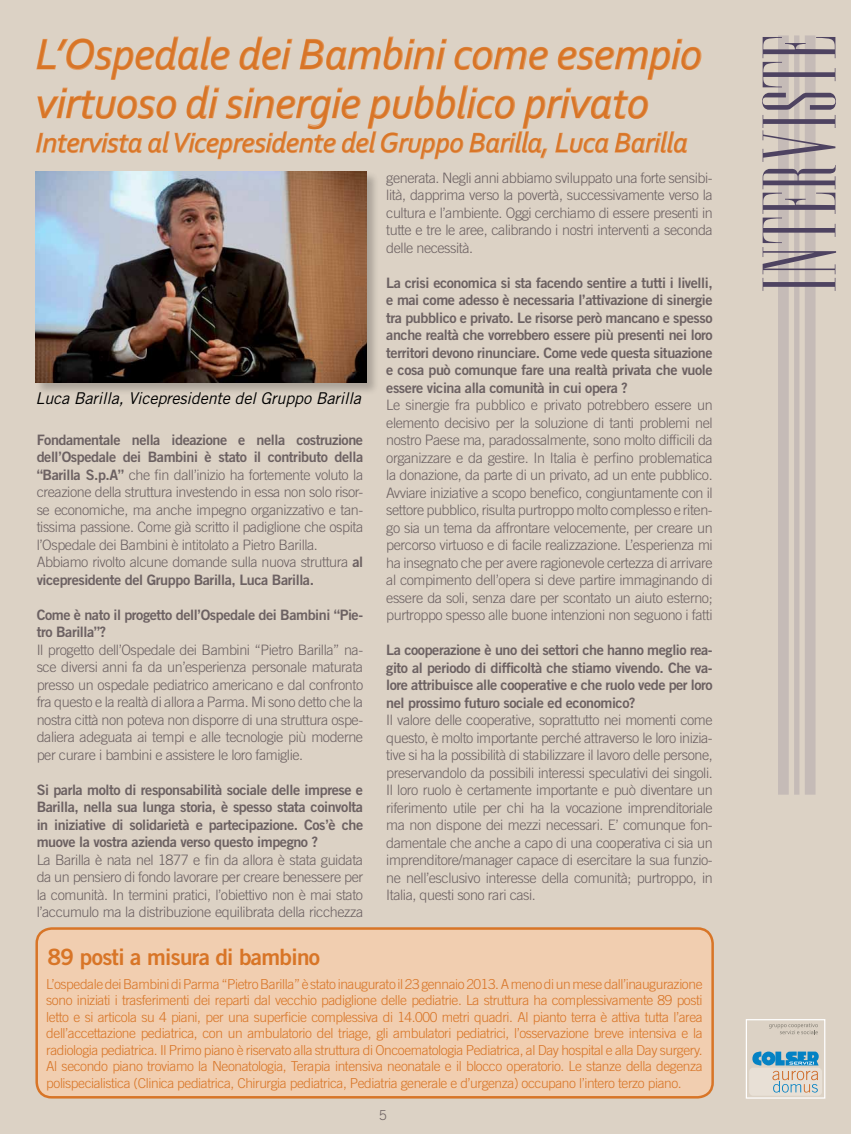
<style>
.page{position:relative;width:851px;height:1134px;background:#fff}
.page>*{position:absolute;margin:0;border:0;box-sizing:border-box;transform-origin:0 0}
.t1{font:93.75px "Edition";color:#4e4361;scale:1.18 1}
.t2{font:italic 45px/48.8px "Corbel";letter-spacing:-.01em;color:#d87527}
.t3{font:italic 28.75px "Corbel";letter-spacing:-.01em;color:#d87527}
.t4{font:22.5px "Trade Gothic Bold Two";letter-spacing:-.03em;color:#d87527}
.t5{font:italic 16.25px "Trade Gothic";letter-spacing:-.01em;color:#000}
.t6{font:300 14.38px/17.5px "Trade Gothic";letter-spacing:-.03em;color:#6c6162;text-align:justify}
.t7{font:14.38px/17.5px "Trade Gothic Bold Two";letter-spacing:-.03em;color:#6c6162;text-align:justify}
.t8{font:300 13.75px/16.5px "Trade Gothic";letter-spacing:-.03em;color:#d87527;text-align:justify}
.t9{font:300 13.75px "Trade Gothic";color:#6c6162}
.s1{font-family:"Trade Gothic Bold Two";font-weight:400}
</style>
<div class="page">
<div style="left:0;top:0;width:850px;height:1134px;background:#dcd2c5"></div>
<div style="left:804px;top:35px;width:11px;height:760px;background:#c5bbb7"></div>
<div style="left:794px;top:35px;width:5px;height:760px;background:#c5bbb7"></div>
<div style="left:777px;top:35px;width:11px;height:760px;background:#c5bbb7"></div>
<div style="left:745px;top:1019px;width:80px;height:80px;border:1px solid #fff"></div>
<div style="left:749px;top:1068px;width:72px;height:28px;background:#e8e0d6;border-radius:4px"></div>
<svg style="left:752px;top:1051px;width:66px;height:41px"></svg>
<svg style="left:769px;top:1023px;width:48px;height:11px"></svg>
<svg style="left:35px;top:36px;width:667px;height:124px"></svg>
<div style="left:35px;top:171px;width:344px;height:224px;background:#000;opacity:.22"></div>
<img style="left:35px;top:171px;width:331px;height:211px">
<div style="left:37px;top:928px;width:675px;height:169px;background:#f1ceb0;border-radius:15px"></div>
<div style="left:35px;top:927px;width:678px;height:171px;border:2px solid #d87527;border-radius:15px"></div>
<h2 class="t2" style="left:35px;top:29px;width:668px">L’Ospedale dei Bambini come esempio virtuoso di sinergie pubblico privato</h2>
<h3 class="t3" style="left:35px;top:125px;width:653px">Intervista al Vicepresidente del Gruppo Barilla, Luca Barilla</h3>
<p class="t5" style="left:35px;top:389px;width:327px">Luca Barilla, Vicepresidente del Gruppo Barilla</p>
<p class="t7" style="left:37px;top:431px;width:328px">Fondamentale nella ideazione e nella costruzione dell’Ospedale dei Bambini è stato il contributo della</p>
<p class="t6" style="left:37px;top:466px;width:328px;text-align:left"><span class="s1">“Barilla S.p.A”</span> che fin dall’inizio ha fortemente voluto la creazione della struttura investendo in essa non solo risor&shy;se economiche, ma anche impegno organizzativo e tan&shy;tissima passione. Come già scritto il padiglione che ospita l’Ospedale dei Bambini è intitolato a Pietro Barilla.<br>Abbiamo rivolto alcune domande sulla nuova struttura <span class="s1">al</span></p>
<p class="t7" style="left:37px;top:570px;width:279px">vicepresidente del Gruppo Barilla, Luca Barilla.</p>
<p class="t7" style="left:37px;top:605px;width:328px">Come è nato il progetto dell’Ospedale dei Bambini “Pie&shy;tro Barilla”?</p>
<p class="t6" style="left:37px;top:641px;width:328px">Il progetto dell’Ospedale dei Bambini “Pietro Barilla” na&shy;sce diversi anni fa da un’esperienza personale maturata presso un ospedale pediatrico americano e dal confronto fra questo e la realtà di allora a Parma. Mi sono detto che la nostra città non poteva non disporre di una struttura ospe&shy;daliera adeguata ai tempi e alle tecnologie più moderne per curare i bambini e assistere le loro famiglie.</p>
<p class="t7" style="left:37px;top:780px;width:328px">Si parla molto di responsabilità sociale delle imprese e Barilla, nella sua lunga storia, è spesso stata coinvolta in iniziative di solidarietà e partecipazione. Cos’è che muove la vostra azienda verso questo impegno ?</p>
<p class="t6" style="left:37px;top:850px;width:328px">La Barilla è nata nel 1877 e fin da allora è stata guidata da un pensiero di fondo lavorare per creare benessere per la comunità. In termini pratici, l’obiettivo non è mai stato l’accumulo ma la distribuzione equilibrata della ricchezza</p>
<p class="t6" style="left:386px;top:169px;width:328px">generata. Negli anni abbiamo sviluppato una forte sensibi&shy;lità, dapprima verso la povertà, successivamente verso la cultura e l’ambiente. Oggi cerchiamo di essere presenti in tutte e tre le aree, calibrando i nostri interventi a seconda delle necessità.</p>
<p class="t7" style="left:386px;top:274px;width:328px">La crisi economica si sta facendo sentire a tutti i livelli, e mai come adesso è necessaria l’attivazione di sinergie tra pubblico e privato. Le risorse però mancano e spesso anche realtà che vorrebbero essere più presenti nei loro territori devono rinunciare. Come vede questa situazione e cosa può comunque fare una realtà privata che vuole essere vicina alla comunità in cui opera ?</p>
<p class="t6" style="left:386px;top:396px;width:328px">Le sinergie fra pubblico e privato potrebbero essere un elemento decisivo per la soluzione di tanti problemi nel nostro Paese ma, paradossalmente, sono molto difficili da organizzare e da gestire. In Italia è perfino problematica la donazione, da parte di un privato, ad un ente pubblico.<br>Avviare iniziative a scopo benefico, congiuntamente con il settore pubblico, risulta purtroppo molto complesso e riten&shy;go sia un tema da affrontare velocemente, per creare un percorso virtuoso e di facile realizzazione. L’esperienza mi ha insegnato che per avere ragionevole certezza di arrivare al compimento dell’opera si deve partire immaginando di essere da soli, senza dare per scontato un aiuto esterno; purtroppo spesso alle buone intenzioni non seguono i fatti</p>
<p class="t7" style="left:386px;top:641px;width:328px">La cooperazione è uno dei settori che hanno meglio rea&shy;gito al periodo di difficoltà che stiamo vivendo. Che va&shy;lore attribuisce alle cooperative e che ruolo vede per loro nel prossimo futuro sociale ed economico?</p>
<p class="t6" style="left:386px;top:711px;width:328px">Il valore delle cooperative, soprattutto nei momenti come questo, è molto importante perché attraverso le loro inizia&shy;tive si ha la possibilità di stabilizzare il lavoro delle persone, preservandolo da possibili interessi speculativi dei singoli.<br>Il loro ruolo è certamente importante e può diventare un riferimento utile per chi ha la vocazione imprenditoriale ma non dispone dei mezzi necessari. E’ comunque fon&shy;damentale che anche a capo di una cooperativa ci sia un imprenditore/manager capace di esercitare la sua funzio&shy;ne nell’esclusivo interesse della comunità; purtroppo, in Italia, questi sono rari casi.</p>
<h3 class="t4" style="left:48px;top:943px;width:274px">89 posti a misura di bambino</h3>
<p class="t8" style="left:46px;top:976px;width:657px">L’ospedale dei Bambini di Parma “Pietro Barilla” è stato inaugurato il 23 gennaio 2013. A meno di un mese dall’inaugurazione sono iniziati i trasferimenti dei reparti dal vecchio padiglione delle pediatrie. La struttura ha complessivamente 89 posti letto e si articola su 4 piani, per una superficie complessiva di 14.000 metri quadri. Al pianto terra è attiva tutta l’area dell’accettazione pediatrica, con un ambulatorio del triage, gli ambulatori pediatrici, l’osservazione breve intensiva e la radiologia pediatrica. Il Primo piano è riservato alla struttura di Oncoematologia Pediatrica, al Day hospital e alla Day surgery.<br>Al secondo piano troviamo la Neonatologia, Terapia intensiva neonatale e il blocco operatorio. Le stanze della degenza polispecialistica (Clinica pediatrica, Chirurgia pediatrica, Pediatria generale e d’urgenza) occupano l’intero terzo piano.</p>
<p class="t9" style="left:379px;top:1107px;width:9px">5</p>
<h1 class="t1" style="left:748px;top:293px;width:219px;rotate:-90deg">Interviste</h1>
</div>
